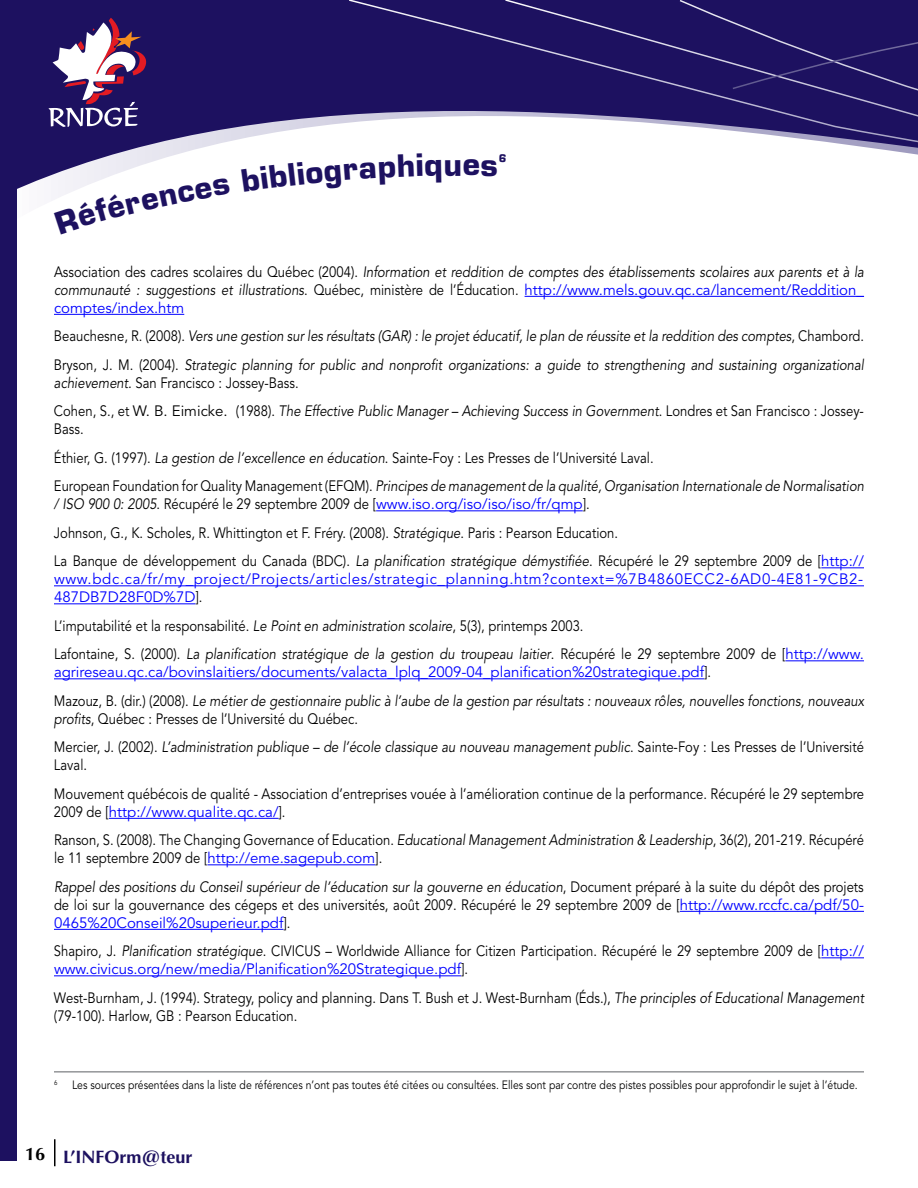
<style>
.page{position:relative;width:918px;height:1188px;background:#fff}
.page>*{position:absolute;margin:0;border:0;box-sizing:border-box;transform-origin:0 0}
.t1{font:700 30px "Eurostile LT Std";color:#1d1160}
.t2{font:700 18px "Optima LT Std";color:#1d1160}
.t3{font:15px/28.5px "Avenir LT Std";color:#000;scale:.87 1}
.t4{font:italic 15px/28.5px "Avenir LT Std";color:#000;scale:.87 1}
.t5{font:15px/18px "Avenir LT Std";letter-spacing:.045em;color:#00f}
.t6{font:12px "Avenir LT Std";color:#000;scale:.87 1}
.s1{font-style:normal}
.s2{font-style:normal;color:#00f}
.s3{font-style:italic}
.s4{color:#00f}
.s5{color:#000}
.s6{font-size:25.5px}
</style>
<div class="page">
<svg style="left:16px;top:0;width:662px;height:308px"></svg>
<hr style="left:54px;top:1139px;width:2px;height:27px;background:#000">
<div style="left:0;top:0;width:16px;height:1161px;background:#1d1160"></div>
<svg style="left:504px;top:236px;width:174px;height:22px"></svg>
<svg style="left:48px;top:16px;width:98px;height:111px"></svg>
<svg style="left:347px;top:0;width:571px;height:236px"></svg>
<hr style="left:525px;top:296px;width:339px;height:1px;background:#00f">
<hr style="left:54px;top:314px;width:130px;height:1px;background:#00f">
<hr style="left:376px;top:510px;width:207px;height:1px;background:#00f">
<hr style="left:821px;top:567px;width:43px;height:1px;background:#00f">
<hr style="left:54px;top:585px;width:810px;height:1px;background:#00f">
<hr style="left:54px;top:603px;width:141px;height:1px;background:#00f">
<hr style="left:785px;top:660px;width:79px;height:1px;background:#00f">
<hr style="left:54px;top:678px;width:650px;height:1px;background:#00f">
<hr style="left:109px;top:818px;width:170px;height:1px;background:#00f">
<hr style="left:208px;top:864px;width:167px;height:1px;background:#00f">
<hr style="left:680px;top:911px;width:184px;height:1px;background:#00f">
<hr style="left:54px;top:929px;width:229px;height:1px;background:#00f">
<hr style="left:821px;top:957px;width:43px;height:1px;background:#00f">
<hr style="left:54px;top:975px;width:407px;height:1px;background:#00f">
<hr style="left:54px;top:1071px;width:810px;height:2px;background:#939598">
<svg style="left:54px;top:178px;width:176px;height:56px"></svg>
<svg style="left:241px;top:154px;width:201px;height:38px"></svg>
<svg style="left:482px;top:154px;width:24px;height:22px"></svg>
<h1 class="t1" style="left:444px;top:146px;width:38px">ue</h1>
<p class="t4" style="left:54px;top:263px;width:933px;line-height:18px;text-align:justify"><span class="s1">Association des cadres scolaires du Québec (2004).</span> Information et reddition de comptes des établissements scolaires aux parents et à la communauté : suggestions et illustrations<span class="s1">. Québec, ministère de l’Éducation.</span> <span class="s2">http://www.mels.gouv.qc.ca/lancement/Reddition_ comptes/index.htm</span></p>
<p class="t4" style="left:54px;top:322px;width:933px"><span class="s1">Beauchesne, R. (2008).</span> Vers une gestion sur les résultats (GAR) : le projet éducatif, le plan de réussite et la reddition des comptes<span class="s1">, Chambord.<br>Bryson, J. M. (2004).</span> Strategic planning for public and nonprofit organizations: a guide to strengthening and sustaining organizational</p>
<p class="t3" style="left:54px;top:369px;width:933px"><span class="s3">achievement.</span> San Francisco : Jossey-Bass.<br>Cohen, S., et W. B. Eimicke. (1988). <span class="s3">The Effective Public Manager – Achieving Success in Government</span>. Londres et San Francisco : Jossey-</p>
<p class="t3" style="left:54px;top:415px;width:933px">Bass.<br>Éthier, G. (1997). <span class="s3">La gestion de l’excellence en éducation</span>. Sainte-Foy : Les Presses de l’Université Laval.<br>European Foundation for Quality Management (EFQM). <span class="s3">Principes de management de la qualité, Organisation Internationale de Normalisation</span></p>
<p class="t3" style="left:54px;top:490px;width:933px"><span class="s3">/ ISO 900 0: 2005</span>. Récupéré le 29 septembre 2009 de [<span class="s4">www.iso.org/iso/iso/iso/fr/qmp</span>].<br>Johnson, G., K. Scholes, R. Whittington et F. Fréry. (2008). <span class="s3">Stratégique</span>. Paris : Pearson Education.<br>La Banque de développement du Canada (BDC). <span class="s3">La planification stratégique démystifiée</span>. Récupéré le 29 septembre 2009 de [<span class="s4">http://</span></p>
<p class="t5" style="left:54px;top:571px;width:811px">www.bdc.ca/fr/my_project/Projects/articles/strategic_planning.htm?context=%7B4860ECC2-6AD0-4E81-9CB2-<br>487DB7D28F0D%7D<span class="s5">].</span></p>
<p class="t3" style="left:54px;top:612px;width:933px">L’imputabilité et la responsabilité. <span class="s3">Le Point en administration scolaire</span>, 5(3), printemps 2003.<br>Lafontaine, S. (2000). <span class="s3">La planification stratégique de la gestion du troupeau laitier</span>. Récupéré le 29 septembre 2009 de [<span class="s4">http://www.</span></p>
<p class="t4" style="left:54px;top:658px;width:933px"><span class="s2">agrireseau.qc.ca/bovinslaitiers/documents/valacta_lplq_2009-04_planification%20strategique.pdf</span><span class="s1">].<br>Mazouz, B. (dir.) (2008).</span> Le métier de gestionnaire public à l’aube de la gestion par résultats : nouveaux rôles, nouvelles fonctions, nouveaux</p>
<p class="t3" style="left:54px;top:705px;width:933px"><span class="s3">profits</span>, Québec : Presses de l’Université du Québec.<br>Mercier, J. (2002). <span class="s3">L’administration publique – de l’école classique au nouveau management public</span>. Sainte-Foy : Les Presses de l’Université</p>
<p class="t3" style="left:54px;top:751px;width:933px">Laval.<br>Mouvement québécois de qualité - Association d’entreprises vouée à l’amélioration continue de la performance. Récupéré le 29 septembre</p>
<p class="t3" style="left:54px;top:798px;width:933px">2009 de [<span class="s4">http://www.qualite.qc.ca/</span>].<br>Ranson, S. (2008). The Changing Governance of Education. <span class="s3">Educational Management Administration &amp; Leadership</span>, 36(2), 201-219. Récupéré</p>
<p class="t4" style="left:54px;top:844px;width:932px"><span class="s1">le 11 septembre 2009 de [</span><span class="s2">http://eme.sagepub.com</span><span class="s1">].<br></span>Rappel des positions du Conseil supérieur de l’éducation sur la gouverne en éducation<span class="s1">, Document préparé à la suite du dépôt des projets</span></p>
<p class="t3" style="left:54px;top:896px;width:933px;line-height:18px">de loi sur la gouvernance des cégeps et des universités, août 2009. Récupéré le 29 septembre 2009 de [<span class="s4">http://www.rccfc.ca/pdf/50-<br>0465%20Conseil%20superieur.pdf</span>].</p>
<p class="t3" style="left:54px;top:943px;width:933px;line-height:18px">Shapiro, J. <span class="s3">Planification stratégique</span>. CIVICUS – Worldwide Alliance for Citizen Participation. Récupéré le 29 septembre 2009 de [<span class="s4">http:// www.civicus.org/new/media/Planification%20Strategique.pdf</span>].</p>
<p class="t3" style="left:54px;top:989px;width:933px;line-height:18px">West-Burnham, J. (1994). Strategy, policy and planning. Dans T. Bush et J. West-Burnham (Éds.), <span class="s3">The principles of Educational Management </span>(79-100). Harlow, GB : Pearson Education.</p>
<p class="t6" style="left:54px;top:1078px;width:925px"><sup>6</sup> Les sources présentées dans la liste de références n’ont pas toutes été citées ou consultées. Elles sont par contre des pistes possibles pour approfondir le sujet à l’étude.</p>
<p class="t2" style="left:25px;top:1146px;width:169px"><sup>16</sup> L’inform<span class="s6">@</span>teur</p>
</div>
